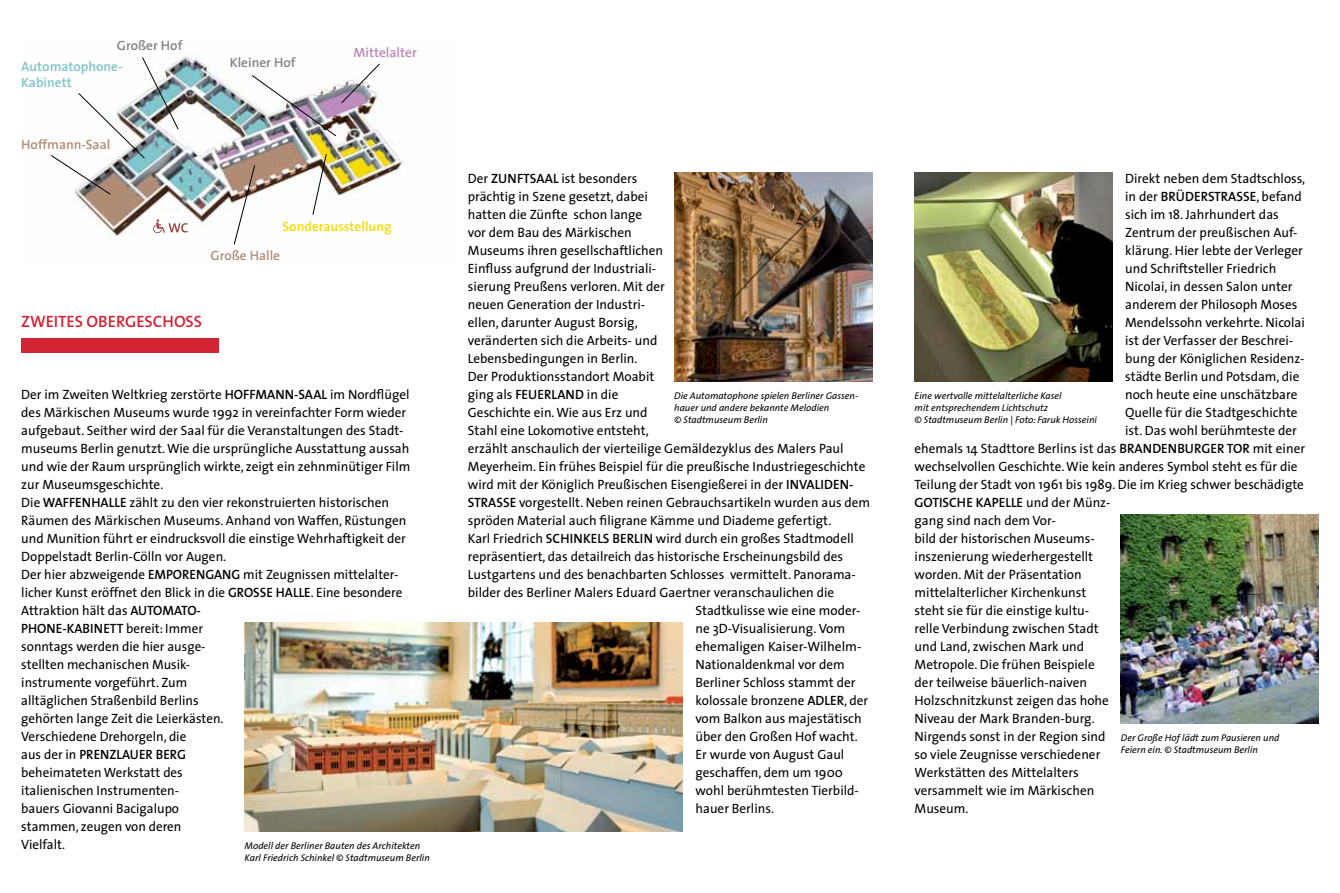
<style>
.page{position:relative;width:1340px;height:893px;background:#fff}
.page>*{position:absolute;margin:0;border:0;box-sizing:border-box;transform-origin:0 0}
.t1{font:16.5px "The Sans Semi Bold Caps";color:#d22333}
.t2{font:13.5px/18px "The Sans";color:#000}
.t3{font:600 13.5px "The Sans";color:#000}
.t4{font:600 13.5px "The Sans";color:#b08d75}
.t5{font:600 13.5px/16.2px "The Sans";color:#7fc3cb}
.t6{font:600 13.5px "The Sans";color:#808285}
.t7{font:600 13.5px "The Sans";color:#f7db00}
.t8{font:600 13.5px "The Sans";color:#bb88bd}
.t9{font:italic 9.75px/12px "The Sans";color:#000}
.s1{font-weight:600}
.s2{font-weight:400}
</style>
<div class="page">
<div style="left:21px;top:338px;width:198px;height:15px;background:#d22333"></div>
<img style="left:72px;top:55px;width:331px;height:190px">
<svg style="left:153px;top:219px;width:35px;height:14px"></svg>
<img style="left:914px;top:173px;width:198px;height:208px">
<img style="left:1120px;top:515px;width:198px;height:208px">
<img style="left:244px;top:623px;width:438px;height:208px">
<svg style="left:312px;top:154px;width:15px;height:61px"></svg>
<img style="left:51px;top:57px;width:128px;height:138px">
<svg style="left:234px;top:165px;width:21px;height:80px"></svg>
<img style="left:251px;top:63px;width:129px;height:74px">
<img style="left:674px;top:173px;width:198px;height:208px">
<p class="t6" style="left:117px;top:34px;width:67px">GROßER HOF</p>
<p class="t5" style="left:21px;top:58px;width:103px">AUTOMATOPHONE-<br>KABINETT</p>
<p class="t4" style="left:21px;top:133px;width:91px">HOFFMANN-SAAL</p>
<p class="t6" style="left:230px;top:51px;width:67px">KLEINER HOF</p>
<p class="t8" style="left:353px;top:41px;width:65px">MITTELALTER</p>
<p class="t7" style="left:282px;top:215px;width:111px">SONDERAUSSTELLUNG</p>
<p class="t4" style="left:210px;top:244px;width:71px">GROßE HALLE</p>
<p class="t1" style="left:21px;top:308px;width:182px">ZWEITES OBERGESCHOSS</p>
<p class="t2" style="left:21px;top:385px;width:391px">Der im Zweiten Weltkrieg zerstörte <span class="s1">HOFFMANN-SAAL</span> im N ordflügel des Märkischen Museums wurde 1992 in vereinfachter Form wieder aufgebaut. Seither wird der Saal für die Veranstaltungen des Stadt&shy;museums Berlin genutzt. Wie die ursprüngliche Ausstattung aussah und wie der Raum ursprünglich wirkte, zeigt ein zehnminütiger Film zur Museumsgeschichte.<br>Die <span class="s1">WAFFENHALLE</span> zählt zu den vier rekonstruierten historischen Räumen des Märkischen Museums. Anhand von Waffen, Rüstungen und Munition führt er eindrucksvoll die einstige Wehrhaftigkeit der Doppelstadt Berlin-Cölln vor Augen.<br>Der hier abzweigende <span class="s1">EMPORENGANG</span> mit Zeugnissen mittelalter&shy;licher Kunst eröffnet den Blick in die <span class="s1">GROSSE HALLE</span>. Eine besondere Attraktion hält das <span class="s1">AUTOMATO-<br>PHONE-KABINETT</span> bereit: Immer<br>sonntags werden die hier ausge-<br>stellten mechanischen Musik-<br>instrumente vorgeführt. Zum<br>alltäglichen Straßenbild Berlins<br>gehörten lange Zeit die Leierkästen.<br>Verschiedene Drehorgeln, die<br>aus der in <span class="s1">PRENZLAUER BERG<br></span>beheimateten Werkstatt des<br>italienischen Instrumenten-<br>bauers Giovanni Bacigalupo<br>stammen, zeugen von deren<br>Vielfalt.</p>
<p class="t9" style="left:244px;top:840px;width:187px">Modell der Berliner Bauten des Architekten<br>Karl Friedrich Schinkel © Stadtmuseum Berlin</p>
<p class="t2" style="left:1125px;top:169px;width:182px">Direkt neben dem Stadtschloss,</p>
<p class="t3" style="left:1125px;top:185px;width:178px"><span class="s2">in der</span> BRÜDERSTRASSE<span class="s2">, befand</span></p>
<p class="t2" style="left:1125px;top:205px;width:155px">sich im 18. Jahrhundert das</p>
<p class="t2" style="left:1125px;top:223px;width:174px">Zentrum der preußischen Auf-</p>
<p class="t2" style="left:1125px;top:241px;width:179px">klärung. Hier lebte der Verleger</p>
<p class="t2" style="left:1125px;top:259px;width:153px">und Schriftsteller Friedrich</p>
<p class="t2" style="left:1125px;top:277px;width:169px">Nicolai, in dessen Salon unter</p>
<p class="t2" style="left:1125px;top:295px;width:174px">anderem der Philosoph Moses</p>
<p class="t2" style="left:1125px;top:313px;width:181px">Mendelssohn verkehrte. Nicolai</p>
<p class="t2" style="left:1125px;top:331px;width:170px">ist der Verfasser der Beschrei-</p>
<p class="t2" style="left:1125px;top:349px;width:181px">bung der Königlichen Residenz-</p>
<p class="t2" style="left:1125px;top:367px;width:176px">städte Berlin und Potsdam, die</p>
<p class="t2" style="left:1125px;top:385px;width:174px">noch heute eine unschätzbare</p>
<p class="t2" style="left:1125px;top:403px;width:174px">Quelle für die Stadtgeschichte</p>
<p class="t2" style="left:1125px;top:421px;width:173px">ist. Das wohl berühmteste der</p>
<p class="t2" style="left:914px;top:439px;width:392px">ehemals 14 Stadttore Berlins ist das <span class="s1">BRANDENBURGER TOR</span> mit einer</p>
<p class="t2" style="left:914px;top:457px;width:384px">wechselvollen Geschichte. Wie kein anderes Symbol steht es für die</p>
<p class="t2" style="left:914px;top:475px;width:391px">Teilung der Stadt von 1961 bis 1989. Die im Krieg schwer beschädigte</p>
<p class="t3" style="left:914px;top:491px;width:197px">GOTISCHE KAPELLE <span class="s2">und der Münz-</span></p>
<p class="t2" style="left:914px;top:511px;width:143px">gang sind nach dem Vor-</p>
<p class="t2" style="left:914px;top:529px;width:182px">bild der historischen Museums-</p>
<p class="t2" style="left:914px;top:547px;width:180px">inszenierung wiederhergestellt</p>
<p class="t2" style="left:914px;top:565px;width:169px">worden. Mit der Präsentation</p>
<p class="t2" style="left:914px;top:583px;width:173px">mittelalterlicher Kirchenkunst</p>
<p class="t2" style="left:914px;top:601px;width:176px">steht sie für die einstige kultu-</p>
<p class="t2" style="left:914px;top:619px;width:186px">relle Verbindung zwischen Stadt</p>
<p class="t2" style="left:914px;top:637px;width:171px">und Land, zwischen Mark und</p>
<p class="t2" style="left:914px;top:655px;width:182px">Metropole. Die frühen Beispiele</p>
<p class="t2" style="left:914px;top:673px;width:174px">der teilweise bäuerlich-naiven</p>
<p class="t2" style="left:914px;top:691px;width:196px">Holzschnitzkunst zeigen das hohe</p>
<p class="t2" style="left:914px;top:709px;width:182px">Niveau der Mark Branden-burg.</p>
<p class="t2" style="left:914px;top:727px;width:192px">N irgends sonst in der Region sind</p>
<p class="t2" style="left:914px;top:745px;width:187px">so viele Zeugnisse verschiedener</p>
<p class="t2" style="left:914px;top:763px;width:166px">Werkstätten des Mittelalters</p>
<p class="t2" style="left:914px;top:781px;width:181px">versammelt wie im Märkischen</p>
<p class="t2" style="left:914px;top:799px;width:55px">Museum.</p>
<p class="t2" style="left:468px;top:169px;width:171px">Der <span class="s1">ZUNFTSAAL</span> ist besonders</p>
<p class="t2" style="left:468px;top:187px;width:182px">prächtig in Szene gesetzt, dabei</p>
<p class="t2" style="left:468px;top:205px;width:176px">hatten die Zünfte schon lange</p>
<p class="t2" style="left:468px;top:223px;width:165px">vor dem Bau des Märkischen</p>
<p class="t2" style="left:468px;top:241px;width:197px">Museums ihren gesellschaftlichen</p>
<p class="t2" style="left:468px;top:259px;width:190px">Einfluss aufgrund der Industriali-</p>
<p class="t2" style="left:468px;top:277px;width:198px">sierung Preußens verloren. Mit der</p>
<p class="t2" style="left:468px;top:295px;width:179px">neuen Generation der Industri-</p>
<p class="t2" style="left:468px;top:313px;width:171px">ellen, darunter August Borsig,</p>
<p class="t2" style="left:468px;top:331px;width:191px">veränderten sich die Arbeits- und</p>
<p class="t2" style="left:468px;top:349px;width:171px">Lebensbedingungen in Berlin.</p>
<p class="t2" style="left:468px;top:367px;width:188px">Der Produktionsstandort Moabit</p>
<p class="t2" style="left:468px;top:385px;width:152px">ging als <span class="s1">FEUERLAND</span> in die</p>
<p class="t2" style="left:468px;top:403px;width:181px">Geschichte ein. Wie aus Erz und</p>
<p class="t2" style="left:468px;top:421px;width:182px">Stahl eine Lokomotive entsteht,</p>
<p class="t2" style="left:468px;top:439px;width:377px">erzählt anschaulich der vierteilige Gemäldezyklus des Malers Paul</p>
<p class="t2" style="left:468px;top:457px;width:399px">Meyerheim. Ein frühes Beispiel für die preußische Industriegeschichte</p>
<p class="t2" style="left:468px;top:475px;width:387px">wird mit der Königlich Preußischen Eisengießerei in der <span class="s1">I NVALIDEN-</span></p>
<p class="t2" style="left:468px;top:493px;width:404px"><span class="s1">STRASSE</span> vorgestellt. Neben reinen Gebrauchsartikeln wurden aus dem</p>
<p class="t2" style="left:468px;top:511px;width:365px">spröden Material auch filigrane Kämme und Diademe gefertigt.</p>
<p class="t2" style="left:468px;top:529px;width:387px">Karl Friedrich <span class="s1">SCHINKELS BERLIN</span> wird durch ein großes Stadtmodell</p>
<p class="t2" style="left:468px;top:547px;width:377px">repräsentiert, das detailreich das historische Erscheinungsbild des</p>
<p class="t2" style="left:468px;top:565px;width:389px">Lustgartens und des benachbarten Schlosses vermittelt. Panorama-</p>
<p class="t2" style="left:468px;top:583px;width:368px">bilder des Berliner Malers Eduard Gaertner veranschaulichen die</p>
<p class="t2" style="left:695px;top:601px;width:166px">Stadtkulisse wie eine moder-</p>
<p class="t2" style="left:695px;top:619px;width:151px">ne 3D-Visualisierung. Vom</p>
<p class="t2" style="left:695px;top:637px;width:167px">ehemaligen Kaiser-Wilhelm-</p>
<p class="t2" style="left:695px;top:655px;width:151px">Nationaldenkmal vor dem</p>
<p class="t2" style="left:695px;top:673px;width:161px">Berliner Schloss stammt der</p>
<p class="t2" style="left:695px;top:691px;width:174px">kolossale bronzene <span class="s1">ADLER</span>, der</p>
<p class="t2" style="left:695px;top:709px;width:168px">vom Balkon aus majestätisch</p>
<p class="t2" style="left:695px;top:727px;width:164px">über den Großen Hof wacht.</p>
<p class="t2" style="left:695px;top:745px;width:150px">Er wurde von August Gaul</p>
<p class="t2" style="left:695px;top:763px;width:149px">geschaffen, dem um 1900</p>
<p class="t2" style="left:695px;top:781px;width:165px">wohl berühmtesten Tierbild-</p>
<p class="t2" style="left:695px;top:799px;width:80px">hauer Berlins.</p>
<p class="t9" style="left:674px;top:390px;width:185px">Die Automatophone spielen Berliner Gassen&shy;hauer und andere bekannte Melodien<br>© Stadtmuseum Berlin</p>
<p class="t9" style="left:914px;top:390px;width:184px">Eine wertvolle mittelalterliche Kasel<br>mit entsprechendem Lichtschutz<br>© Stadtmuseum Berlin | Foto: Faruk Hosseini</p>
<p class="t9" style="left:1120px;top:732px;width:160px">Der Große Hof lädt zum Pausieren und<br>Feiern ein. © Stadtmuseum Berlin</p>
</div>
